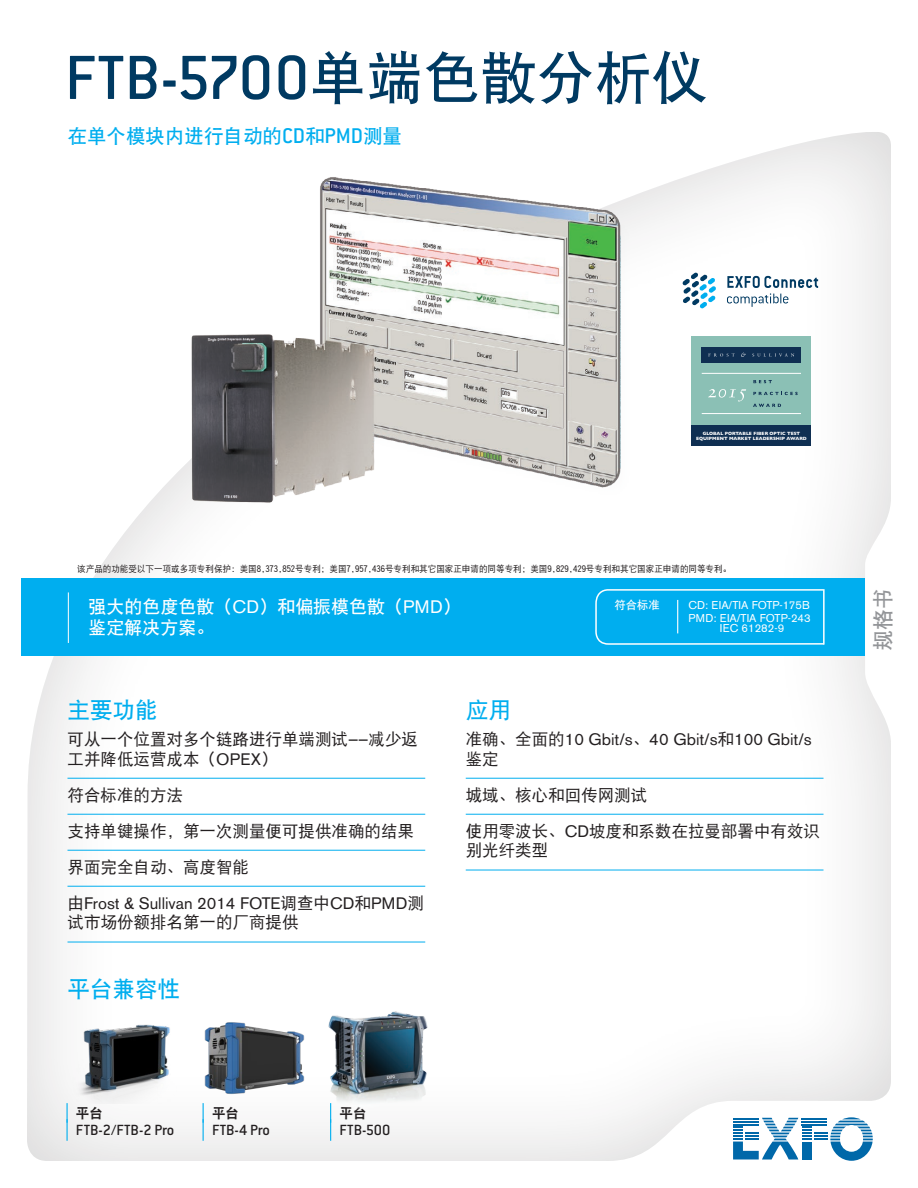
<style>
.page{position:relative;width:918px;height:1188px;background:#fff}
.page>*{position:absolute;margin:0;border:0;box-sizing:border-box;transform-origin:0 0}
.t1{font:500 68.4px "Conduit ITC";color:#003a62}
.t2{font:22.5px "DF Hei W7";color:#00aeef}
.t3{font:21px "DF Hei W7";color:#939598}
.t4{font:19.5px "DF Hei W7";color:#00aeef}
.t5{font:18px/21px "DF Hei W7";color:#fff}
.t6{font:16.5px/36px "DF Hei W5";color:#231f20}
.t7{font:16.5px "Akzidenz Grotesk BE";color:#231f20}
.t8{font:500 16.2px "Conduit ITC";color:#231f20}
.t9{font:13.5px "DF Hei W9";color:#231f20}
.t10{font:11.4px "DF Hei W7";color:#fff}
.t11{font:11.25px/13.2px "Akzidenz Grotesk BE";color:#fff}
.t12{font:9px "DF Hei W5";color:#231f20;scale:.95 1}
.t13{font:700 4.65px/5.7px "Gill Sans";color:#fff;text-align:center}
.s1{font-family:"DF Hei W7";font-weight:400;font-size:57px}
.s2{font-family:"Conduit ITC";font-weight:500;font-size:23.4px}
.s3{font-family:"Akzidenz Grotesk BE"}
.s4{font-family:"DF Hei W5"}
</style>
<div class="page">
<div style="left:27px;top:131px;width:865px;height:1031px;background:#231f20;opacity:.2"></div>
<svg style="left:733px;top:1117px;width:140px;height:44px"></svg>
<img style="left:176px;top:165px;width:520px;height:378px">
<hr style="left:68px;top:778px;width:357px;height:1px;background:#00aeef">
<hr style="left:68px;top:814px;width:357px;height:1px;background:#00aeef">
<hr style="left:68px;top:850px;width:357px;height:1px;background:#00aeef">
<hr style="left:68px;top:886px;width:357px;height:1px;background:#00aeef">
<hr style="left:68px;top:942px;width:357px;height:1px;background:#00aeef">
<hr style="left:466px;top:778px;width:358px;height:1px;background:#00aeef">
<hr style="left:466px;top:814px;width:358px;height:1px;background:#00aeef">
<hr style="left:466px;top:870px;width:358px;height:1px;background:#00aeef">
<div style="left:28px;top:578px;width:837px;height:78px;background:#00aeef"></div>
<hr style="left:68px;top:592px;width:1px;height:51px;background:#fff">
<svg style="left:595px;top:589px;width:230px;height:56px"></svg>
<hr style="left:677px;top:600px;width:1px;height:33px;background:#fff">
<div style="left:691px;top:336px;width:120px;height:89px;background:#8bc0b5"></div>
<div style="left:691px;top:426px;width:120px;height:20px;background:#0f2f52"></div>
<div style="left:702px;top:347px;width:99px;height:15px;background:#0f2f52"></div>
<svg style="left:708px;top:353px;width:27px;height:4px"></svg>
<svg style="left:752px;top:353px;width:42px;height:4px"></svg>
<svg style="left:741px;top:352px;width:5px;height:5px"></svg>
<hr style="left:702px;top:373px;width:99px;height:1px;background:#fff">
<hr style="left:702px;top:413px;width:99px;height:1px;background:#fff">
<svg style="left:753px;top:380px;width:19px;height:3px"></svg>
<svg style="left:753px;top:392px;width:45px;height:3px"></svg>
<svg style="left:753px;top:404px;width:28px;height:3px"></svg>
<svg style="left:708px;top:389px;width:38px;height:12px"></svg>
<svg style="left:682px;top:273px;width:34px;height:35px"></svg>
<svg style="left:727px;top:276px;width:91px;height:31px"></svg>
<img style="left:69px;top:1016px;width:124px;height:88px">
<svg style="left:67px;top:1103px;width:1px;height:38px"></svg>
<img style="left:200px;top:1018px;width:109px;height:78px">
<svg style="left:203px;top:1103px;width:1px;height:38px"></svg>
<svg style="left:330px;top:1115px;width:1px;height:26px"></svg>
<img style="left:320px;top:1004px;width:118px;height:111px">
<h1 class="t1" style="left:65px;top:39px;width:645px">FTB-5700<span class="s1">单端色散分析仪</span></h1>
<p class="t4" style="left:68px;top:126px;width:336px">在单个模块内进行自动的<span class="s2">CD</span>和<span class="s2">PMD</span>测量</p>
<p class="t13" style="left:696px;top:430px;width:112px">GLOBAL PORTABLE FIBER OPTIC TEST<br>EQUIPMENT MARKET LEADERSHIP AWARD</p>
<p class="t12" style="left:77px;top:565px;width:690px">该产品的功能受以下一项或多项专利保护：美国8,373,852号专利；美国7,957,436号专利和其它国家正申请的同等专利；美国9,829,429号专利和其它国家正申请的同等专利。</p>
<p class="t5" style="left:89px;top:596px;width:374px">强大的色度色散（<span class="s3">CD</span>）和偏振模色散（<span class="s3">PMD</span>）鉴定解决方案。</p>
<p class="t11" style="left:688px;top:598px;width:124px">CD: EIA/TIA FOTP-175B<br>PMD: EIA/TIA FOTP-243</p>
<p class="t10" style="left:614px;top:600px;width:47px">符合标准</p>
<p class="t11" style="left:720px;top:622px;width:66px">IEC 61282-9</p>
<h2 class="t2" style="left:68px;top:699px;width:91px">主要功能</h2>
<p class="t6" style="left:68px;top:729px;width:352px;line-height:19.8px">可从一个位置对多个链路进行单端测试<span class="s3">——</span>减少返工并降低运营成本（<span class="s3">OPEX</span>）</p>
<p class="t6" style="left:68px;top:777px;width:348px">符合标准的方法<br>支持单键操作，第一次测量便可提供准确的结果界面完全自动、高度智能</p>
<p class="t7" style="left:68px;top:893px;width:358px"><span class="s4">由</span>Frost &amp; Sullivan 2014 FOTE<span class="s4">调查中</span>CD<span class="s4">和</span>PMD<span class="s4">测</span></p>
<p class="t6" style="left:68px;top:904px;width:232px">试市场份额排名第一的厂商提供</p>
<h2 class="t2" style="left:68px;top:978px;width:114px">平台兼容性</h2>
<p class="t9" style="left:76px;top:1106px;width:28px">平台</p>
<p class="t8" style="left:76px;top:1121px;width:100px">FTB-2/FTB-2 Pro</p>
<p class="t9" style="left:212px;top:1106px;width:28px">平台</p>
<p class="t8" style="left:212px;top:1121px;width:59px">FTB-4 Pro</p>
<p class="t9" style="left:340px;top:1106px;width:28px">平台</p>
<p class="t8" style="left:340px;top:1121px;width:52px">FTB-500</p>
<h2 class="t2" style="left:466px;top:699px;width:46px">应用</h2>
<p class="t7" style="left:466px;top:729px;width:348px"><span class="s4">准确、全面的</span>10 Gbit/s<span class="s4">、</span>40 Gbit/s<span class="s4">和</span>100 Gbit/s</p>
<p class="t6" style="left:466px;top:741px;width:356px">鉴定<br>城域、核心和回传网测试<br>使用零波长、<span class="s3">CD</span>坡度和系数在拉曼部署中有效识</p>
<p class="t6" style="left:466px;top:832px;width:84px">别光纤类型</p>
<p class="t3" style="left:872px;top:651px;width:64px;rotate:-90deg">规格书</p>
</div>
